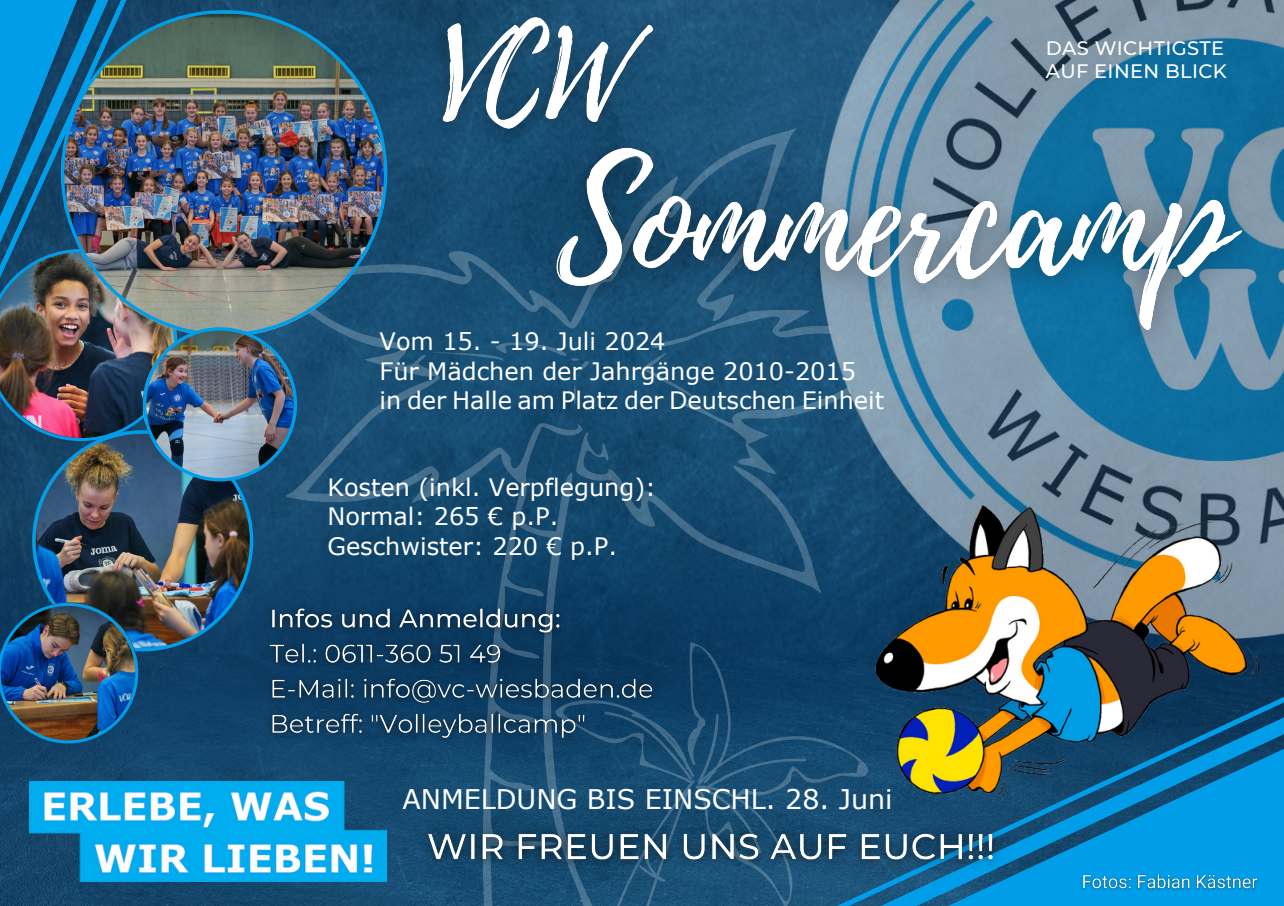
<style>
.page{position:relative;width:1284px;height:906px;background:#fff}
.page>*{position:absolute;margin:0;border:0;box-sizing:border-box;transform-origin:0 0}
.t1{font:27px "Verdana";color:#fff}
.t2{font:24px/29.4px "Verdana";color:#fff}
.t3{font:500 19.5px/22.6px "Montserrat";letter-spacing:.015em;color:#fff}
</style>
<div class="page">
<img style="left:0;top:1px;width:1284px;height:905px">
<img style="left:821px;top:0;width:463px;height:638px">
<img style="left:843px;top:497px;width:441px;height:324px">
<img style="left:258px;top:591px;width:406px;height:161px">
<img style="left:414px;top:0;width:267px;height:199px">
<img style="left:476px;top:81px;width:804px;height:303px">
<img style="left:411px;top:809px;width:601px;height:77px">
<img style="left:1077px;top:866px;width:185px;height:32px">
<p class="t2" style="left:380px;top:326px;width:506px">Vom 15. - 19. Juli 2024<br>Für Mädchen der Jahrgänge 2010-2015<br>in der Halle am Platz der Deutschen Einheit</p>
<p class="t2" style="left:327px;top:472px;width:330px">Kosten (inkl. Verpflegung):<br>Normal: 265 € p.P.<br>Geschwister: 220 € p.P.</p>
<p class="t1" style="left:402px;top:782px;width:492px">ANMELDUNG BIS EINSCHL. 28. Juni</p>
<p class="t3" style="left:1046px;top:37px;width:182px">DAS WICHTIGSTE<br>AUF EINEN BLICK</p>
</div>
